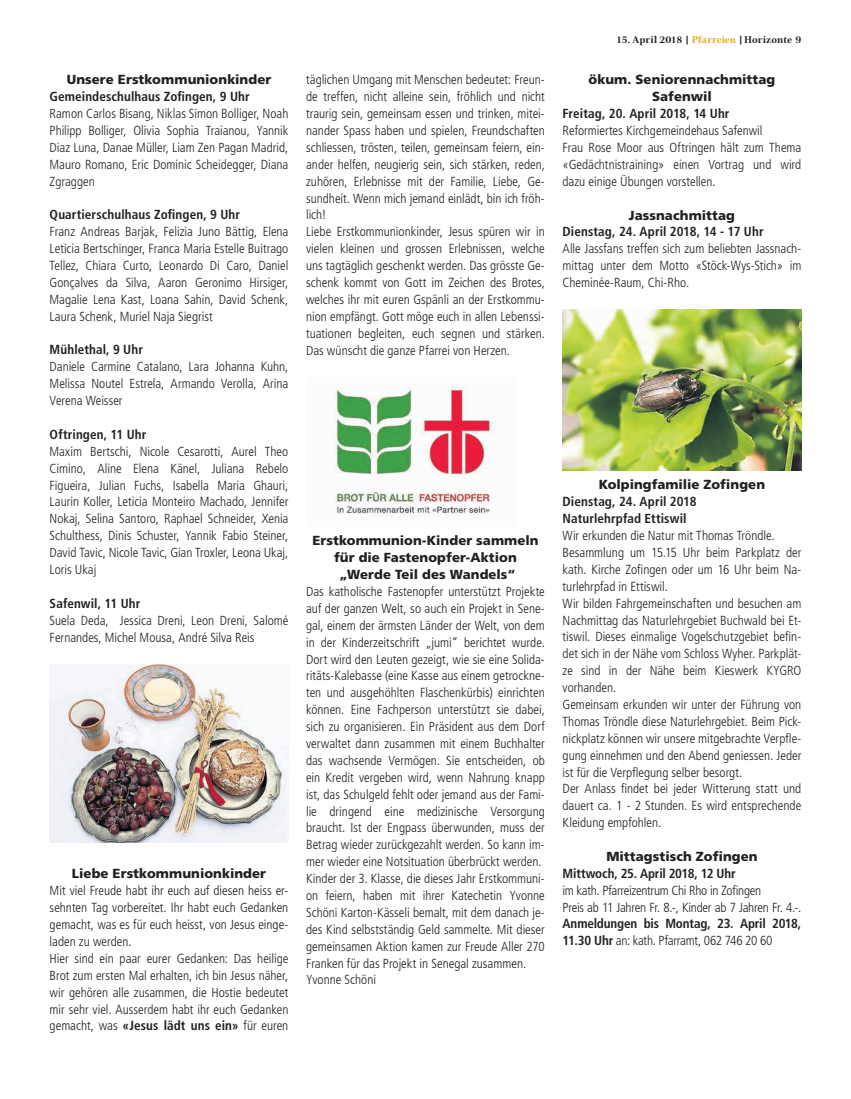
<style>
.page{position:relative;width:851px;height:1099px;background:#fff}
.page>*{position:absolute;margin:0;border:0;box-sizing:border-box;transform-origin:0 0}
.t1{font:300 condensed 13.12px/16.9px "Frutiger LT Std";color:#231f20}
.t2{font:900 13.12px/16.9px "Frutiger LT Std";letter-spacing:.005em;color:#231f20;text-align:center}
.t3{font:700 condensed 13.12px/16.9px "Frutiger LT Std";letter-spacing:.005em;color:#231f20}
.t4{font:700 condensed 13.12px/16.9px "Frutiger LT Std";letter-spacing:-.015em;color:#231f20}
.t5{font:300 condensed 13.12px/16.9px "Frutiger LT Std";letter-spacing:-.02em;color:#231f20}
.t6{font:700 10px "Civita";letter-spacing:.005em;color:#231f20}
.s1{font-weight:700}
.s2{color:#ddb008}
.s3{font-weight:300}
</style>
<div class="page">
<img style="left:50px;top:664px;width:238px;height:178px">
<img style="left:335px;top:386px;width:161px;height:131px">
<img style="left:562px;top:310px;width:239px;height:161px">
<p class="t2" style="left:67px;top:71px;width:206px">Unsere Erstkommunionkinder</p>
<p class="t3" style="left:50px;top:88px;width:201px">Gemeindeschulhaus Zofingen, 9 Uhr</p>
<p class="t1" style="left:50px;top:105px;width:240px;text-align:justify">Ramon Carlos Bisang, Niklas Simon Bolliger, Noah Philipp Bolliger, Olivia Sophia Traianou, Yannik Diaz Luna, Danae Müller, Liam Zen Pagan Madrid, Mauro Romano, Eric Dominic Scheidegger, Diana Zgraggen</p>
<p class="t3" style="left:50px;top:206px;width:192px">Quartierschulhaus Zofingen, 9 Uhr</p>
<p class="t1" style="left:50px;top:223px;width:240px;text-align:justify">Franz Andreas Barjak, Felizia Juno Bättig, Elena Leticia Bertschinger, Franca Maria Estelle Buitrago Tellez, Chiara Curto, Leonardo Di Caro, Daniel Gonçalves da Silva, Aaron Geronimo Hirsiger, Magalie Lena Kast, Loana Sahin, David Schenk, Laura Schenk, Muriel Naja Siegrist</p>
<p class="t3" style="left:50px;top:341px;width:95px">Mühlethal, 9 Uhr</p>
<p class="t1" style="left:50px;top:358px;width:240px;text-align:justify">Daniele Carmine Catalano, Lara Johanna Kuhn, Melissa Noutel Estrela, Armando Verolla, Arina Verena Weisser</p>
<p class="t3" style="left:50px;top:426px;width:98px">Oftringen, 11 Uhr</p>
<p class="t1" style="left:50px;top:443px;width:240px;text-align:justify">Maxim Bertschi, Nicole Cesarotti, Aurel Theo Cimino, Aline Elena Känel, Juliana Rebelo Figueira, Julian Fuchs, Isabella Maria Ghauri, Laurin Koller, Leticia Monteiro Machado, Jennifer Nokaj, Selina Santoro, Raphael Schneider, Xenia Schulthess, Dinis Schuster, Yannik Fabio Steiner, David Tavic, Nicole Tavic, Gian Troxler, Leona Ukaj, Loris Ukaj</p>
<p class="t3" style="left:50px;top:595px;width:92px">Safenwil, 11 Uhr</p>
<p class="t1" style="left:50px;top:612px;width:240px">Suela Deda, Jessica Dreni, Leon Dreni, Salomé<br>Fernandes, Michel Mousa, André Silva Reis</p>
<p class="t2" style="left:72px;top:865px;width:195px">Liebe Erstkommunionkinder</p>
<p class="t1" style="left:50px;top:882px;width:240px">Mit viel Freude habt ihr euch auf diesen heiss er&shy;sehnten Tag vorbereitet. Ihr habt euch Gedanken gemacht, was es für euch heisst, von Jesus einge&shy;laden zu werden.<br>Hier sind ein paar eurer Gedanken: Das heilige Brot zum ersten Mal erhalten, ich bin Jesus näher, wir gehören alle zusammen, die Hostie bedeutet mir sehr viel. Ausserdem habt ihr euch Gedanken gemacht, was <span class="s1">«Jesus lädt uns ein»</span> für euren</p>
<p class="t1" style="left:306px;top:72px;width:240px">täglichen Umgang mit Menschen bedeutet: Freun&shy;de treffen, nicht alleine sein, fröhlich und nicht traurig sein, gemeinsam essen und trinken, mitei&shy;nander Spass haben und spielen, Freundschaften schliessen, trösten, teilen, gemeinsam feiern, ein&shy;ander helfen, neugierig sein, sich stärken, reden, zuhören, Erlebnisse mit der Familie, Liebe, Ge&shy;sundheit. Wenn mich jemand einlädt, bin ich fröh&shy;lich!<br>Liebe Erstkommunionkinder, Jesus spüren wir in vielen kleinen und grossen Erlebnissen, welche uns tagtäglich geschenkt werden. Das grösste Ge&shy;schenk kommt von Gott im Zeichen des Brotes, welches ihr mit euren Gspänli an der Erstkommu&shy;nion empfängt. Gott möge euch in allen Lebenssi&shy;tuationen begleiten, euch segnen und stärken.<br>Das wünscht die ganze Pfarrei von Herzen.</p>
<p class="t6" style="left:616px;top:33px;width:187px">15. April 2018 | <span class="s2">Pfarreien</span> | Horizonte 9</p>
<p class="t2" style="left:588px;top:71px;width:188px">ökum. Seniorennachmittag<br>Safenwil</p>
<p class="t3" style="left:562px;top:105px;width:168px">Freitag, 20. April 2018, 14 Uhr</p>
<p class="t1" style="left:562px;top:122px;width:240px">Reformiertes Kirchgemeindehaus Safenwil<br>Frau Rose Moor aus Oftringen hält zum Thema «Gedächtnistraining» einen Vortrag und wird dazu einige Übungen vorstellen.</p>
<p class="t2" style="left:628px;top:206px;width:107px">Jassnachmittag</p>
<p class="t3" style="left:562px;top:223px;width:202px">Dienstag, 24. April 2018, 14 - 17 Uhr</p>
<p class="t1" style="left:562px;top:240px;width:240px;text-align:justify">Alle Jassfans treffen sich zum beliebten Jassnach&shy;mittag unter dem Motto «Stöck-Wys-Stich» im Cheminée-Raum, Chi-Rho.</p>
<p class="t2" style="left:312px;top:532px;width:228px">Erstkommunion-Kinder sammeln für die Fastenopfer-Aktion „Werde Teil des Wandels“</p>
<p class="t1" style="left:306px;top:583px;width:240px">Das katholische Fastenopfer unterstützt Projekte auf der ganzen Welt, so auch ein Projekt in Sene&shy;gal, einem der ärmsten Länder der Welt, von dem in der Kinderzeitschrift „jumi“ berichtet wurde.<br>Dort wird den Leuten gezeigt, wie sie eine Solida&shy;ritäts-Kalebasse (eine Kasse aus einem getrockne&shy;ten und ausgehöhlten Flaschenkürbis) einrichten können. Eine Fachperson unterstützt sie dabei, sich zu organisieren. Ein Präsident aus dem Dorf verwaltet dann zusammen mit einem Buchhalter das wachsende Vermögen. Sie entscheiden, ob ein Kredit vergeben wird, wenn Nahrung knapp ist, das Schulgeld fehlt oder jemand aus der Fami&shy;lie dringend eine medizinische Versorgung braucht. Ist der Engpass überwunden, muss der Betrag wieder zurückgezahlt werden. So kann im&shy;mer wieder eine Notsituation überbrückt werden.<br>Kinder der 3. Klasse, die dieses Jahr Erstkommuni&shy;on feiern, haben mit ihrer Katechetin Yvonne Schöni Karton-Kässeli bemalt, mit dem danach je&shy;des Kind selbstständig Geld sammelte. Mit dieser gemeinsamen Aktion kamen zur Freude Aller 270<br>Franken für das Projekt in Senegal zusammen.<br>Yvonne Schöni</p>
<p class="t2" style="left:598px;top:476px;width:168px">Kolpingfamilie Zofingen</p>
<p class="t3" style="left:562px;top:493px;width:135px">Dienstag, 24. April 2018<br>Naturlehrpfad Ettiswil</p>
<p class="t1" style="left:562px;top:527px;width:240px">Wir erkunden die Natur mit Thomas Tröndle.<br>Besammlung um 15.15 Uhr beim Parkplatz der kath. Kirche Zofingen oder um 16 Uhr beim Na&shy;turlehrpfad in Ettiswil.<br>Wir bilden Fahrgemeinschaften und besuchen am Nachmittag das Naturlehrgebiet Buchwald bei Et&shy;tiswil. Dieses einmalige Vogelschutzgebiet befin&shy;det sich in der Nähe vom Schloss Wyher. Parkplät&shy;ze sind in der Nähe beim Kieswerk KYGRO vorhanden.<br>Gemeinsam erkunden wir unter der Führung von Thomas Tröndle diese Naturlehrgebiet. Beim Pick&shy;nickplatz können wir unsere mitgebrachte Verpfle&shy;gung einnehmen und den Abend geniessen. Jeder ist für die Verpflegung selber besorgt.<br>Der Anlass findet bei jeder Witterung statt und dauert ca. 1 - 2 Stunden. Es wird entsprechende Kleidung empfohlen.</p>
<p class="t2" style="left:606px;top:847px;width:153px">Mittagstisch Zofingen</p>
<p class="t4" style="left:562px;top:864px;width:174px">Mittwoch, 25. April 2018, 12 Uhr</p>
<p class="t5" style="left:562px;top:881px;width:240px">im kath. Pfarreizentrum Chi Rho in Zofingen<br>Preis ab 11 Jahren Fr. 8.-, Kinder ab 7 Jahren Fr. 4.-.</p>
<p class="t4" style="left:562px;top:915px;width:240px">Anmeldungen bis Montag, 23. April 2018,<br>11.30 Uhr <span class="s3">an: kath. Pfarramt, 062 746 20 60</span></p>
</div>
